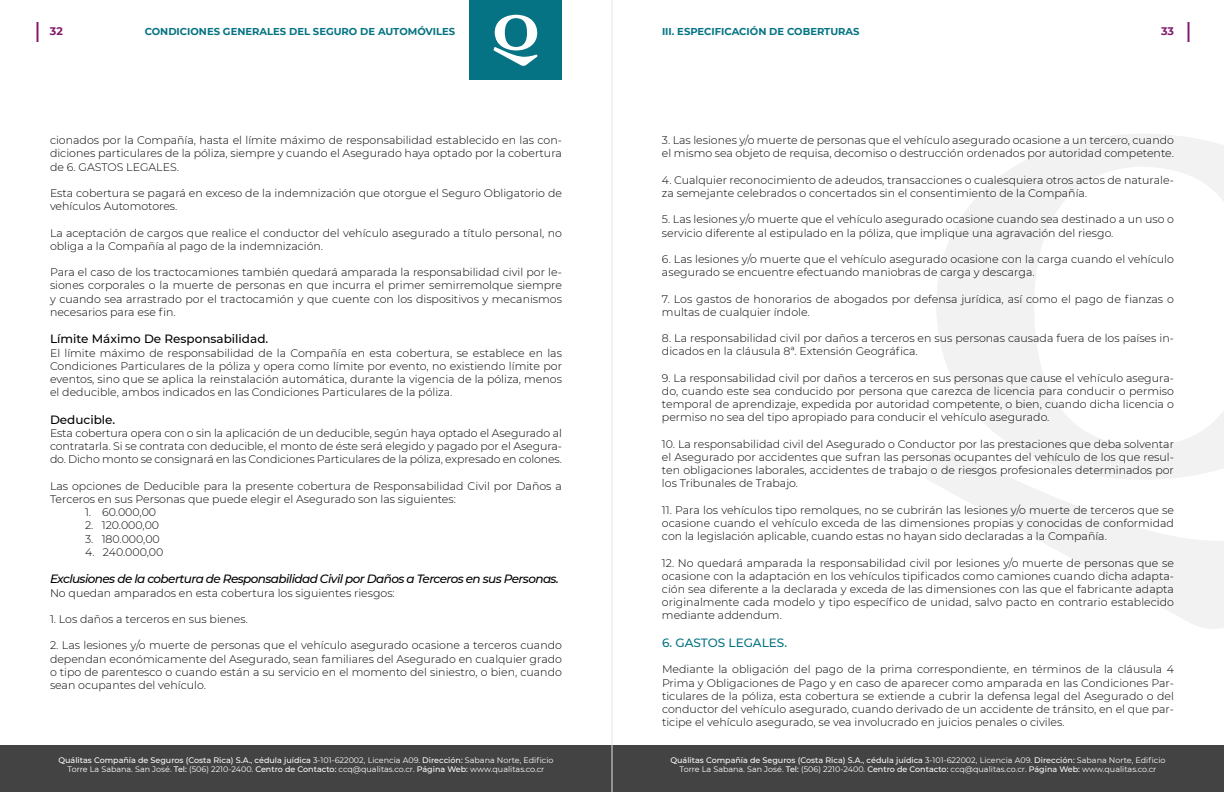
<style>
.page{position:relative;width:1224px;height:792px;background:#fff}
.page>*{position:absolute;margin:0;border:0;box-sizing:border-box;transform-origin:0 0}
.t1{font:italic 500 12px "Montserrat";letter-spacing:-.05em;color:#000}
.t2{font:500 12px "Montserrat";color:#000}
.t3{font:500 12px "Montserrat";color:#057383}
.t4{font:300 11px/13.2px "Montserrat";color:#000;text-align:justify}
.t5{font:700 11px "Montserrat";color:#821a6e}
.t6{font:700 10px "Montserrat";color:#057383}
.t7{font:8px/9.6px "Montserrat";color:#fff;text-align:center}
.s1{font-weight:500}
</style>
<div class="page">
<hr style="left:1188px;top:22px;width:2px;height:20px;background:#821a6e">
<hr style="left:36px;top:22px;width:2px;height:20px;background:#821a6e">
<svg style="left:936px;top:134px;width:288px;height:312px"></svg>
<svg style="left:925px;top:446px;width:299px;height:183px"></svg>
<div style="left:0;top:745px;width:1224px;height:47px;background:#434343"></div>
<div style="left:469px;top:0;width:93px;height:80px;background:#057383"></div>
<svg style="left:493px;top:15px;width:45px;height:51px"></svg>
<hr style="left:612px;top:0;width:1px;height:792px;background:#e6e6e6">
<p class="t6" style="left:662px;top:24px;width:199px">III. ESPECIFICACIÓN DE COBERTURAS</p>
<p class="t5" style="left:50px;top:23px;width:14px">32</p>
<p class="t6" style="left:145px;top:24px;width:312px">CONDICIONES GENERALES DEL SEGURO DE AUTOMÓVILES</p>
<p class="t5" style="left:1161px;top:23px;width:14px">33</p>
<p class="t4" style="left:50px;top:133px;width:514px">cionados por la Compañía, hasta el límite máximo de responsabilidad establecido en las con&shy;diciones particulares de la póliza, siempre y cuando el Asegurado haya optado por la cobertura de 6. GASTOS LEGALES.</p>
<p class="t4" style="left:50px;top:186px;width:514px">Esta cobertura se pagará en exceso de la indemnización que otorgue el Seguro Obligatorio de vehículos Automotores.</p>
<p class="t4" style="left:50px;top:226px;width:514px">La aceptación de cargos que realice el conductor del vehículo asegurado a título personal, no obliga a la Compañía al pago de la indemnización.</p>
<p class="t4" style="left:50px;top:265px;width:514px">Para el caso de los tractocamiones también quedará amparada la responsabilidad civil por le&shy;siones corporales o la muerte de personas en que incurra el primer semirremolque siempre y cuando sea arrastrado por el tractocamión y que cuente con los dispositivos y mecanismos necesarios para ese fin.</p>
<p class="t2" style="left:50px;top:331px;width:220px">Límite Máximo De Responsabilidad.</p>
<p class="t4" style="left:50px;top:346px;width:514px">El límite máximo de responsabilidad de la Compañía en esta cobertura, se establece en las Condiciones Particulares de la póliza y opera como límite por evento, no existiendo límite por eventos, sino que se aplica la reinstalación automática, durante la vigencia de la póliza, menos el deducible, ambos indicados en las Condiciones Particulares de la póliza.</p>
<p class="t2" style="left:50px;top:411px;width:67px">Deducible.</p>
<p class="t4" style="left:50px;top:426px;width:514px">Esta cobertura opera con o sin la aplicación de un deducible, según haya optado el Asegurado al contratarla. Si se contrata con deducible, el monto de éste será elegido y pagado por el Asegura&shy;do. Dicho monto se consignará en las Condiciones Particulares de la póliza, expresado en colones.</p>
<p class="t4" style="left:50px;top:479px;width:513px">Las opciones de Deducible para la presente cobertura de Responsabilidad Civil por Daños a<br>Terceros en sus Personas que puede elegir el Asegurado son las siguientes:</p>
<p class="t4" style="left:85px;top:505px;width:73px">1. 60.000,00</p>
<p class="t4" style="left:85px;top:518px;width:76px">2. 120.000,00</p>
<p class="t4" style="left:85px;top:532px;width:76px">3. 180.000,00</p>
<p class="t4" style="left:85px;top:545px;width:80px">4. 240.000,00</p>
<p class="t1" style="left:50px;top:571px;width:510px">Exclusiones de la cobertura de Responsabilidad Civil por Daños a Terceros en sus Personas.</p>
<p class="t4" style="left:50px;top:586px;width:346px">No quedan amparados en esta cobertura los siguientes riesgos:</p>
<p class="t4" style="left:50px;top:612px;width:199px">1. Los daños a terceros en sus bienes.</p>
<p class="t4" style="left:50px;top:638px;width:514px">2. Las lesiones y/o muerte de personas que el vehículo asegurado ocasione a terceros cuando dependan económicamente del Asegurado, sean familiares del Asegurado en cualquier grado o tipo de parentesco o cuando están a su servicio en el momento del siniestro, o bien, cuando sean ocupantes del vehículo.</p>
<p class="t7" style="left:58px;top:755px;width:497px"><span class="s1">Quálitas Compañía de Seguros (Costa Rica) S.A.</span>, <span class="s1">cédula juídica</span> 3-101-622002, Licencia A09. <span class="s1">Dirección:</span> Sabana Norte, Edificio<br>Torre La Sabana. San José. <span class="s1">Tel:</span> (506) 2210-2400. <span class="s1">Centro de Contacto:</span> ccq@qualitas.co.cr. <span class="s1">Página Web:</span> www.qualitas.co.cr</p>
<p class="t4" style="left:662px;top:133px;width:514px">3. Las lesiones y/o muerte de personas que el vehículo asegurado ocasione a un tercero, cuando el mismo sea objeto de requisa, decomiso o destrucción ordenados por autoridad competente.</p>
<p class="t4" style="left:662px;top:173px;width:513px">4. Cualquier reconocimiento de adeudos, transacciones o cualesquiera otros actos de naturale&shy;za semejante celebrados o concertados sin el consentimiento de la Compañía.</p>
<p class="t4" style="left:662px;top:212px;width:514px">5. Las lesiones y/o muerte que el vehículo asegurado ocasione cuando sea destinado a un uso o servicio diferente al estipulado en la póliza, que implique una agravación del riesgo.</p>
<p class="t4" style="left:662px;top:252px;width:513px">6. Las lesiones y/o muerte que el vehículo asegurado ocasione con la carga cuando el vehículo asegurado se encuentre efectuando maniobras de carga y descarga.</p>
<p class="t4" style="left:662px;top:292px;width:514px">7. Los gastos de honorarios de abogados por defensa jurídica, así como el pago de fianzas o multas de cualquier índole.</p>
<p class="t4" style="left:662px;top:331px;width:513px">8. La responsabilidad civil por daños a terceros en sus personas causada fuera de los países in&shy;dicados en la cláusula 8ª. Extensión Geográfica.</p>
<p class="t4" style="left:662px;top:371px;width:514px">9. La responsabilidad civil por daños a terceros en sus personas que cause el vehículo asegura&shy;do, cuando este sea conducido por persona que carezca de licencia para conducir o permiso temporal de aprendizaje, expedida por autoridad competente, o bien, cuando dicha licencia o permiso no sea del tipo apropiado para conducir el vehículo asegurado.</p>
<p class="t4" style="left:662px;top:437px;width:514px">10. La responsabilidad civil del Asegurado o Conductor por las prestaciones que deba solventar el Asegurado por accidentes que sufran las personas ocupantes del vehículo de los que resul&shy;ten obligaciones laborales, accidentes de trabajo o de riesgos profesionales determinados por los Tribunales de Trabajo.</p>
<p class="t4" style="left:662px;top:503px;width:514px">11. Para los vehículos tipo remolques, no se cubrirán las lesiones y/o muerte de terceros que se ocasione cuando el vehículo exceda de las dimensiones propias y conocidas de conformidad con la legislación aplicable, cuando estas no hayan sido declaradas a la Compañía.</p>
<p class="t4" style="left:662px;top:556px;width:514px">12. No quedará amparada la responsabilidad civil por lesiones y/o muerte de personas que se ocasione con la adaptación en los vehículos tipificados como camiones cuando dicha adapta&shy;ción sea diferente a la declarada y exceda de las dimensiones con las que el fabricante adapta originalmente cada modelo y tipo específico de unidad, salvo pacto en contrario establecido mediante addendum.</p>
<p class="t3" style="left:662px;top:634px;width:127px">6. GASTOS LEGALES.</p>
<p class="t4" style="left:662px;top:662px;width:514px">Mediante la obligación del pago de la prima correspondiente, en términos de la cláusula 4<br>Prima y Obligaciones de Pago y en caso de aparecer como amparada en las Condiciones Par&shy;ticulares de la póliza, esta cobertura se extiende a cubrir la defensa legal del Asegurado o del conductor del vehículo asegurado, cuando derivado de un accidente de tránsito, en el que par&shy;ticipe el vehículo asegurado, se vea involucrado en juicios penales o civiles.</p>
<p class="t7" style="left:670px;top:755px;width:497px"><span class="s1">Quálitas Compañía de Seguros (Costa Rica) S.A.</span>, <span class="s1">cédula juídica</span> 3-101-622002, Licencia A09. <span class="s1">Dirección:</span> Sabana Norte, Edificio<br>Torre La Sabana. San José. <span class="s1">Tel:</span> (506) 2210-2400. <span class="s1">Centro de Contacto:</span> ccq@qualitas.co.cr. <span class="s1">Página Web:</span> www.qualitas.co.cr</p>
</div>
